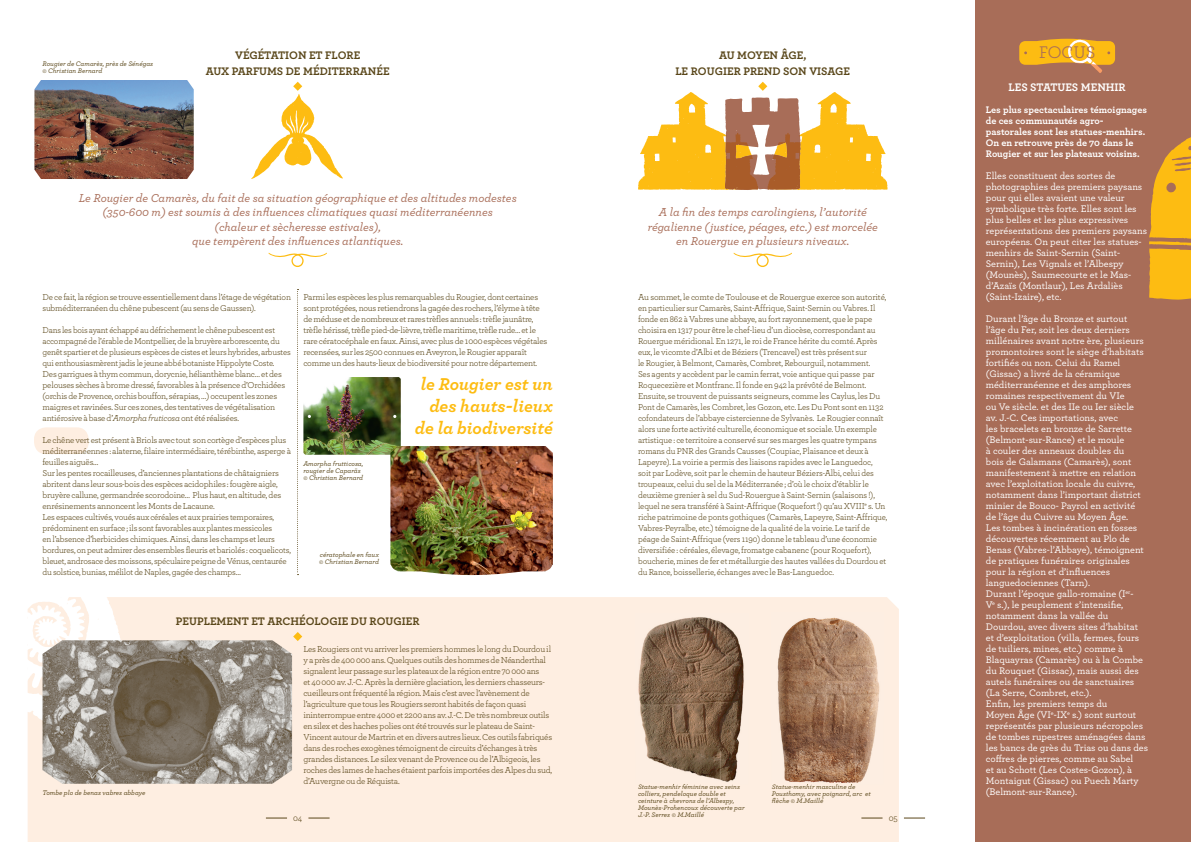
<style>
.page{position:relative;width:1191px;height:842px;background:#fff}
.page>*{position:absolute;margin:0;border:0;box-sizing:border-box;transform-origin:0 0}
.t1{font:italic 700 18px/21.6px "Archer";color:#fdbc12;text-align:right}
.t2{font:17.9px "Grands Causses Activites";letter-spacing:-.005em;color:#a86d58}
.t3{font:italic 500 12px/14.4px "Archer";color:#a86d58;text-align:center}
.t4{font:700 11.5px/16px "Archer";color:#5a471a;text-align:center}
.t5{font:700 11.5px "Archer";color:#fff}
.t6{font:500 10px/11px "Archer";color:#fff}
.t7{font:700 10px/11px "Archer";color:#fff}
.t8{font:9px/11px "Archer";letter-spacing:-.02em;color:#5a471a}
.t9{font:italic 500 7px/7px "Archer";color:#5a471a}
.s1{font-style:italic}
</style>
<div class="page">
<div style="left:28px;top:597px;width:871px;height:245px;background:#feeee1"></div>
<img style="left:34px;top:80px;width:160px;height:99px">
<div style="left:34px;top:427px;width:55px;height:27px;background:#feeee1;border-radius:12px"></div>
<div style="left:974px;top:0;width:217px;height:842px;background:#a86d58"></div>
<svg style="left:27px;top:597px;width:97px;height:126px"></svg>
<svg style="left:1149px;top:137px;width:42px;height:163px"></svg>
<img style="left:303px;top:377px;width:98px;height:78px">
<img style="left:390px;top:446px;width:163px;height:129px">
<svg style="left:293px;top:632px;width:9px;height:9px"></svg>
<svg style="left:297px;top:289px;width:1px;height:286px"></svg>
<svg style="left:251px;top:82px;width:92px;height:97px"></svg>
<svg style="left:268px;top:253px;width:59px;height:14px"></svg>
<svg style="left:1019px;top:39px;width:96px;height:34px"></svg>
<svg style="left:733px;top:253px;width:59px;height:14px"></svg>
<svg style="left:638px;top:82px;width:249px;height:108px"></svg>
<img style="left:43px;top:640px;width:249px;height:144px">
<img style="left:635px;top:613px;width:113px;height:172px">
<img style="left:638px;top:784px;width:102px;height:1px">
<img style="left:772px;top:612px;width:111px;height:173px">
<svg style="left:861px;top:818px;width:21px;height:1px"></svg>
<svg style="left:904px;top:818px;width:21px;height:1px"></svg>
<svg style="left:266px;top:818px;width:21px;height:1px"></svg>
<svg style="left:308px;top:818px;width:21px;height:1px"></svg>
<p class="t9" style="left:43px;top:60px;width:112px">Rougier de Camarès, près de Sénégas © Christian Bernard</p>
<p class="t4" style="left:206px;top:46px;width:185px">VÉGÉTATION ET FLORE<br>AUX PARFUMS DE MÉDITERRANÉE</p>
<p class="t3" style="left:79px;top:190px;width:439px">Le Rougier de Camarès, du fait de sa situation géographique et des altitudes modestes (350-600 m) est soumis à des influences climatiques quasi méditerranéennes<br>(chaleur et sècheresse estivales),<br>que tempèrent des influences atlantiques.</p>
<p class="t8" style="left:43px;top:291px;width:250px">De ce fait, la région se trouve essentiellement dans l’étage de végétation subméditerranéen du chêne pubescent (au sens de Gaussen).</p>
<p class="t8" style="left:43px;top:324px;width:250px">Dans les bois ayant échappé au défrichement le chêne pubescent est accompagné de l’érable de Montpellier, de la bruyère arborescente, du genêt spartier et de plusieurs espèces de cistes et leurs hybrides, arbustes qui enthousiasmèrent jadis le jeune abbé botaniste Hippolyte Coste.<br>Des garrigues à thym commun, dorycnie, hélianthème blanc… et des pelouses sèches à brome dressé, favorables à la présence d’Orchidées (orchis de Provence, orchis bouffon, sérapias, …) occupent les zones maigres et ravinées. Sur ces zones, des tentatives de végétalisation antiérosive à base d’<span class="s1">Amorpha fruticosa</span> ont été réalisées.</p>
<p class="t8" style="left:43px;top:434px;width:250px">Le chêne vert est présent à Briols avec tout son cortège d’espèces plus méditerranéennes : alaterne, filaire intermédiaire, térébinthe, asperge à feuilles aiguës…<br>Sur les pentes rocailleuses, d’anciennes plantations de châtaigniers abritent dans leur sous-bois des espèces acidophiles : fougère aigle, bruyère callune, germandrée scorodoine… Plus haut, en altitude, des enrésinements annoncent les Monts de Lacaune.<br>Les espaces cultivés, voués aux céréales et aux prairies temporaires, prédominent en surface ; ils sont favorables aux plantes messicoles<br>en l’absence d’herbicides chimiques. Ainsi, dans les champs et leurs bordures, on peut admirer des ensembles fleuris et bariolés : coquelicots, bleuet, androsace des moissons, spéculaire peigne de Vénus, centaurée du solstice, bunias, mélilot de Naples, gagée des champs…</p>
<p class="t4" style="left:176px;top:612px;width:245px">PEUPLEMENT ET ARCHÉOLOGIE DU ROUGIER</p>
<p class="t8" style="left:303px;top:291px;width:245px">Parmi les espèces les plus remarquables du Rougier, dont certaines sont protégées, nous retiendrons la gagée des rochers, l’élyme à tête de méduse et de nombreux et rares trèfles annuels : trèfle jaunâtre, trèfle hérissé, trèfle pied-de-lièvre, trèfle maritime, trèfle rude… et le rare cératocéphale en faux. Ainsi, avec plus de 1000 espèces végétales recensées, sur les 2500 connues en Aveyron, le Rougier apparaît comme un des hauts-lieux de biodiversité pour notre département.</p>
<h1 class="t1" style="left:415px;top:372px;width:140px">le Rougier est un des hauts-lieux de la biodiversité</h1>
<p class="t9" style="left:303px;top:460px;width:61px">Amorpha frutticosa, rougier de Caparäs © Christian Bernard</p>
<p class="t9" style="left:319px;top:551px;width:61px">cératophale en faux © Christian Bernard</p>
<p class="t4" style="left:675px;top:46px;width:176px">AU MOYEN ÂGE,<br>LE ROUGIER PREND SON VISAGE</p>
<h3 class="t3" style="left:647px;top:204px;width:232px">A la fin des temps carolingiens, l’autorité régalienne (justice, péages, etc.) est morcelée en Rouergue en plusieurs niveaux.</h3>
<p class="t8" style="left:638px;top:291px;width:251px">Au sommet, le comte de Toulouse et de Rouergue exerce son autorité, en particulier sur Camarès, Saint-Affrique, Saint-Sernin ou Vabres. Il fonde en 862 à Vabres une abbaye, au fort rayonnement, que le pape choisira en 1317 pour être le chef-lieu d’un diocèse, correspondant au Rouergue méridional. En 1271, le roi de France hérite du comté. Après eux, le vicomte d’Albi et de Béziers (Trencavel) est très présent sur<br>le Rougier, à Belmont, Camarès, Combret, Rebourguil, notamment.<br>Ses agents y accèdent par le camin ferrat, voie antique qui passe par Roquecezière et Montfranc. Il fonde en 942 la prévôté de Belmont.<br>Ensuite, se trouvent de puissants seigneurs, comme les Caylus, les Du Pont de Camarès, les Combret, les Gozon, etc. Les Du Pont sont en 1132 cofondateurs de l’abbaye cistercienne de Sylvanès. Le Rougier connaît alors une forte activité culturelle, économique et sociale. Un exemple artistique : ce territoire a conservé sur ses marges les quatre tympans romans du PNR des Grands Causses (Coupiac, Plaisance et deux à Lapeyre). La voirie a permis des liaisons rapides avec le Languedoc, soit par Lodève, soit par le chemin de hauteur Béziers-Albi, celui des troupeaux, celui du sel de la Méditerranée ; d’où le choix d’établir le deuxième grenier à sel du Sud-Rouergue à Saint-Sernin (salaisons !), lequel ne sera transféré à Saint-Affrique (Roquefort !) qu’au XVIII<sup>e</sup> s. Un riche patrimoine de ponts gothiques (Camarès, Lapeyre, Saint-Affrique, Vabres-Peyralbe, etc.) témoigne de la qualité de la voirie. Le tarif de péage de Saint-Affrique (vers 1190) donne le tableau d’une économie diversifiée : céréales, élevage, fromatge cabanenc (pour Roquefort), boucherie, mines de fer et métallurgie des hautes vallées du Dourdou et du Rance, boissellerie, échanges avec le Bas-Languedoc.</p>
<p class="t8" style="left:303px;top:643px;width:250px">Les Rougiers ont vu arriver les premiers hommes le long du Dourdou il y a près de 400 000 ans. Quelques outils des hommes de Néanderthal signalent leur passage sur les plateaux de la région entre 70 000 ans<br>et 40 000 av. J.-C. Après la dernière glaciation, les derniers chasseurs&shy;cueilleurs ont fréquenté la région. Mais c’est avec l’avènement de l’agriculture que tous les Rougiers seront habités de façon quasi ininterrompue entre 4000 et 2200 ans av. J.-C. De très nombreux outils en silex et des haches polies ont été trouvés sur le plateau de Saint-Vincent autour de Martrin et en divers autres lieux. Ces outils fabriqués dans des roches exogènes témoignent de circuits d’échanges à très grandes distances. Le silex venant de Provence ou de l’Albigeois, les roches des lames de haches étaient parfois importées des Alpes du sud, d’Auvergne ou de Réquista.</p>
<p class="t9" style="left:43px;top:789px;width:105px">Tombe plo de benas vabres abbaye</p>
<p class="t9" style="left:638px;top:783px;width:108px">Statue-menhir féminine avec seins colliers, pendeloque double et ceinture à chevrons de l’Albespy,<br>Mounès-Prohencoux découverte par<br>J.-P. Serres © M.Maillé</p>
<p class="t9" style="left:772px;top:783px;width:100px">Statue-menhir masculine de<br>Pousthomy, avec poignard, arc et flèche © M.Maillé</p>
<p class="t8" style="left:293px;top:812px;width:11px">04</p>
<p class="t8" style="left:888px;top:812px;width:11px">05</p>
<h2 class="t2" style="left:1038px;top:43px;width:58px">FOCUS</h2>
<p class="t5" style="left:1008px;top:78px;width:119px">LES STATUES MENHIR</p>
<p class="t7" style="left:986px;top:103px;width:163px">Les plus spectaculaires témoignages de ces communautés agro&shy;pastorales sont les statues-menhirs.<br>On en retrouve près de 70 dans le Rougier et sur les plateaux voisins.</p>
<p class="t6" style="left:986px;top:170px;width:163px">Elles constituent des sortes de photographies des premiers paysans pour qui elles avaient une valeur symbolique très forte. Elles sont les plus belles et les plus expressives représentations des premiers paysans européens. On peut citer les statues&shy;menhirs de Saint-Sernin (Saint-Sernin), Les Vignals et l’Albespy (Mounès), Saumecourte et le Mas&shy;d’Azaïs (Montlaur), Les Ardaliès (Saint-Izaire), etc.</p>
<p class="t6" style="left:986px;top:313px;width:164px">Durant l’âge du Bronze et surtout l’âge du Fer, soit les deux derniers millénaires avant notre ère, plusieurs promontoires sont le siège d’habitats fortifiés ou non. Celui du Ramel (Gissac) a livré de la céramique méditerranéenne et des amphores romaines respectivement du VIe<br>ou Ve siècle. et des IIe ou Ier siècle<br>av. J.-C. Ces importations, avec<br>les bracelets en bronze de Sarrette (Belmont-sur-Rance) et le moule<br>à couler des anneaux doubles du<br>bois de Galamans (Camarès), sont manifestement à mettre en relation avec l’exploitation locale du cuivre, notamment dans l’important district minier de Bouco- Payrol en activité<br>de l’âge du Cuivre au Moyen Âge.<br>Les tombes à incinération en fosses découvertes récemment au Plo de Benas (Vabres-l’Abbaye), témoignent de pratiques funéraires originales pour la région et d’influences languedociennes (Tarn).<br>Durant l’époque gallo-romaine (I<sup>er</sup>-<br>V<sup>e</sup> s.), le peuplement s’intensifie, notamment dans la vallée du Dourdou, avec divers sites d’habitat et d’exploitation (villa, fermes, fours de tuiliers, mines, etc.) comme à Blaquayras (Camarès) ou à la Combe du Rouquet (Gissac), mais aussi des autels funéraires ou de sanctuaires (La Serre, Combret, etc.).<br>Enfin, les premiers temps du<br>Moyen Âge (VI<sup>e</sup>-IX<sup>e</sup> s.) sont surtout représentés par plusieurs nécropoles de tombes rupestres aménagées dans les bancs de grès du Trias ou dans des coffres de pierres, comme au Sabel<br>et au Schott (Les Costes-Gozon), à Montaigut (Gissac) ou Puech Marty (Belmont-sur-Rance).</p>
</div>
